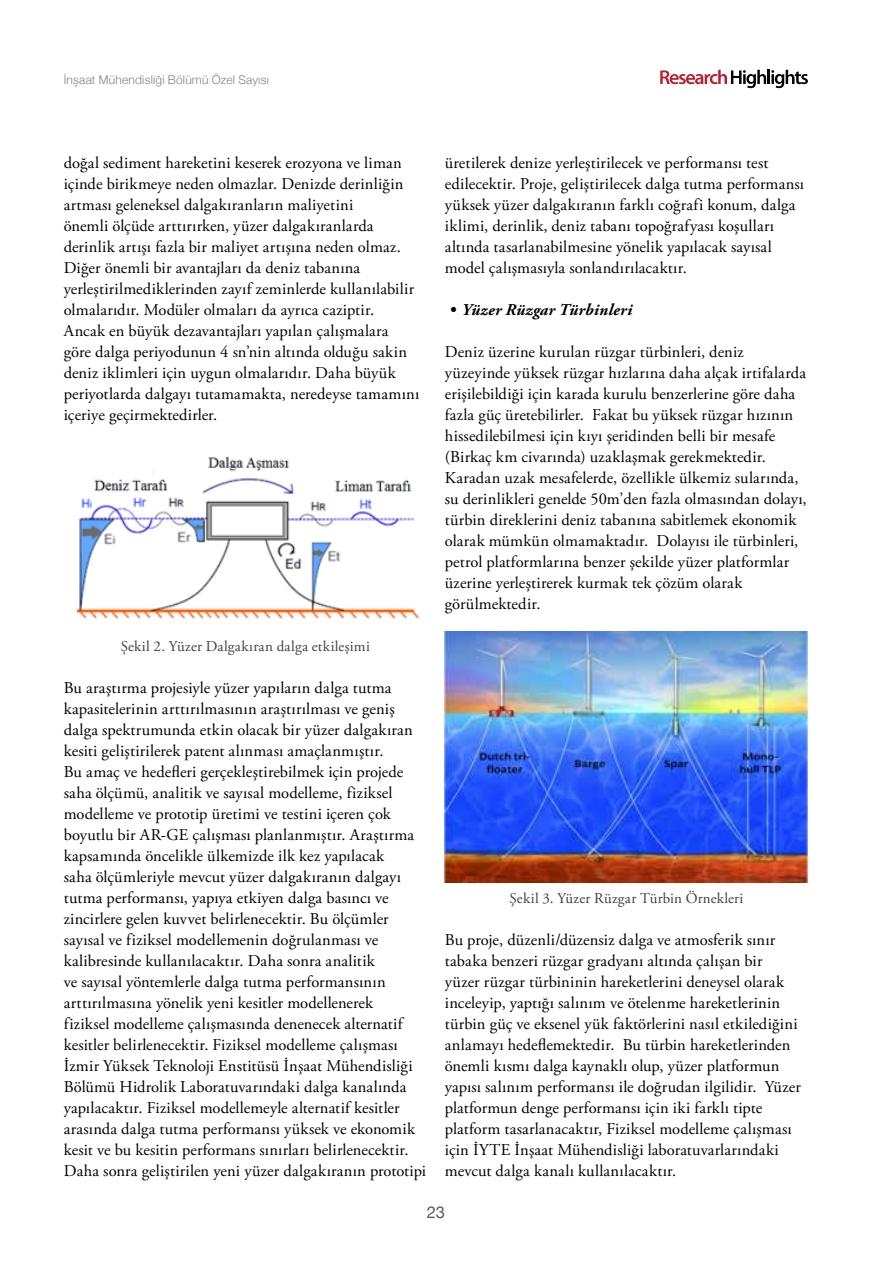
<style>
.page{position:relative;width:893px;height:1263px;background:#fff}
.page>*{position:absolute;margin:0;border:0;box-sizing:border-box;transform-origin:0 0}
.t1{font:16.5px/21px "Adobe Garamond Pro";letter-spacing:.01em;color:#000}
.t2{font:italic 700 16.5px "Adobe Garamond Pro";letter-spacing:.015em;color:#000}
.t3{font:16.5px "Helvetica Neue";color:#58595b}
.t4{font:15px "Adobe Garamond Pro";letter-spacing:.02em;color:#414042}
.t5{font:300 12px "Helvetica Neue";letter-spacing:.015em;color:#808285}
</style>
<div class="page">
<svg style="left:660px;top:70px;width:148px;height:18px"></svg>
<img style="left:76px;top:456px;width:344px;height:163px">
<img style="left:445px;top:631px;width:363px;height:251px">
<p class="t5" style="left:64px;top:70px;width:207px">İnşaat Mühendisliği Bölümü Özel Sayısı</p>
<p class="t1" style="left:64px;top:153px;width:357px">doğal sediment hareketini keserek erozyona ve liman içinde birikmeye neden olmazlar. Denizde derinliğin artması geleneksel dalgakıranların maliyetini<br>önemli ölçüde arttırırken, yüzer dalgakıranlarda derinlik artışı fazla bir maliyet artışına neden olmaz.<br>Diğer önemli bir avantajları da deniz tabanına yerleştirilmediklerinden zayıf zeminlerde kullanılabilir olmalarıdır. Modüler olmaları da ayrıca caziptir.<br>Ancak en büyük dezavantajları yapılan çalışmalara göre dalga periyodunun 4 sn’nin altında olduğu sakin deniz iklimleri için uygun olmalarıdır. Daha büyük periyotlarda dalgayı tutamamakta, neredeyse tamamını içeriye geçirmektedirler.</p>
<p class="t4" style="left:121px;top:637px;width:251px">Şekil 2. Yüzer Dalgakıran dalga etkileşimi</p>
<p class="t1" style="left:64px;top:678px;width:364px">Bu araştırma projesiyle yüzer yapıların dalga tutma kapasitelerinin arttırılmasının araştırılması ve geniş dalga spektrumunda etkin olacak bir yüzer dalgakıran kesiti geliştirilerek patent alınması amaçlanmıştır.<br>Bu amaç ve hedefleri gerçekleştirebilmek için projede saha ölçümü, analitik ve sayısal modelleme, fiziksel modelleme ve prototip üretimi ve testini içeren çok boyutlu bir AR-GE çalışması planlanmıştır. Araştırma kapsamında öncelikle ülkemizde ilk kez yapılacak<br>saha ölçümleriyle mevcut yüzer dalgakıranın dalgayı tutma performansı, yapıya etkiyen dalga basıncı ve zincirlere gelen kuvvet belirlenecektir. Bu ölçümler sayısal ve fiziksel modellemenin doğrulanması ve kalibresinde kullanılacaktır. Daha sonra analitik<br>ve sayısal yöntemlerle dalga tutma performansının arttırılmasına yönelik yeni kesitler modellenerek<br>fiziksel modelleme çalışmasında denenecek alternatif kesitler belirlenecektir. Fiziksel modelleme çalışması İzmir Yüksek Teknoloji Enstitüsü İnşaat Mühendisliği Bölümü Hidrolik Laboratuvarındaki dalga kanalında yapılacaktır. Fiziksel modellemeyle alternatif kesitler arasında dalga tutma performansı yüksek ve ekonomik kesit ve bu kesitin performans sınırları belirlenecektir.<br>Daha sonra geliştirilen yeni yüzer dalgakıranın prototipi</p>
<p class="t1" style="left:445px;top:153px;width:361px">üretilerek denize yerleştirilecek ve performansı test edilecektir. Proje, geliştirilecek dalga tutma performansı yüksek yüzer dalgakıranın farklı coğrafi konum, dalga iklimi, derinlik, deniz tabanı topoğrafyası koşulları altında tasarlanabilmesine yönelik yapılacak sayısal model çalışmasıyla sonlandırılacaktır.</p>
<p class="t2" style="left:449px;top:300px;width:185px">• Yüzer Rüzgar Türbinleri</p>
<p class="t1" style="left:445px;top:342px;width:363px">Deniz üzerine kurulan rüzgar türbinleri, deniz yüzeyinde yüksek rüzgar hızlarına daha alçak irtifalarda erişilebildiği için karada kurulu benzerlerine göre daha fazla güç üretebilirler. Fakat bu yüksek rüzgar hızının hissedilebilmesi için kıyı şeridinden belli bir mesafe (Birkaç km civarında) uzaklaşmak gerekmektedir.<br>Karadan uzak mesafelerde, özellikle ülkemiz sularında, su derinlikleri genelde 50m’den fazla olmasından dolayı, türbin direklerini deniz tabanına sabitlemek ekonomik olarak mümkün olmamaktadır. Dolayısı ile türbinleri, petrol platformlarına benzer şekilde yüzer platformlar üzerine yerleştirerek kurmak tek çözüm olarak görülmektedir.</p>
<p class="t4" style="left:510px;top:889px;width:235px">Şekil 3. Yüzer Rüzgar Türbin Örnekleri</p>
<p class="t1" style="left:445px;top:930px;width:357px">Bu proje, düzenli/düzensiz dalga ve atmosferik sınır tabaka benzeri rüzgar gradyanı altında çalışan bir yüzer rüzgar türbininin hareketlerini deneysel olarak inceleyip, yaptığı salınım ve ötelenme hareketlerinin türbin güç ve eksenel yük faktörlerini nasıl etkilediğini anlamayı hedeflemektedir. Bu türbin hareketlerinden önemli kısmı dalga kaynaklı olup, yüzer platformun yapısı salınım performansı ile doğrudan ilgilidir. Yüzer platformun denge performansı için iki farklı tipte platform tasarlanacaktır, Fiziksel modelleme çalışması için İYTE İnşaat Mühendisliği laboratuvarlarındaki mevcut dalga kanalı kullanılacaktır.</p>
<p class="t3" style="left:427px;top:1200px;width:20px">23</p>
</div>
